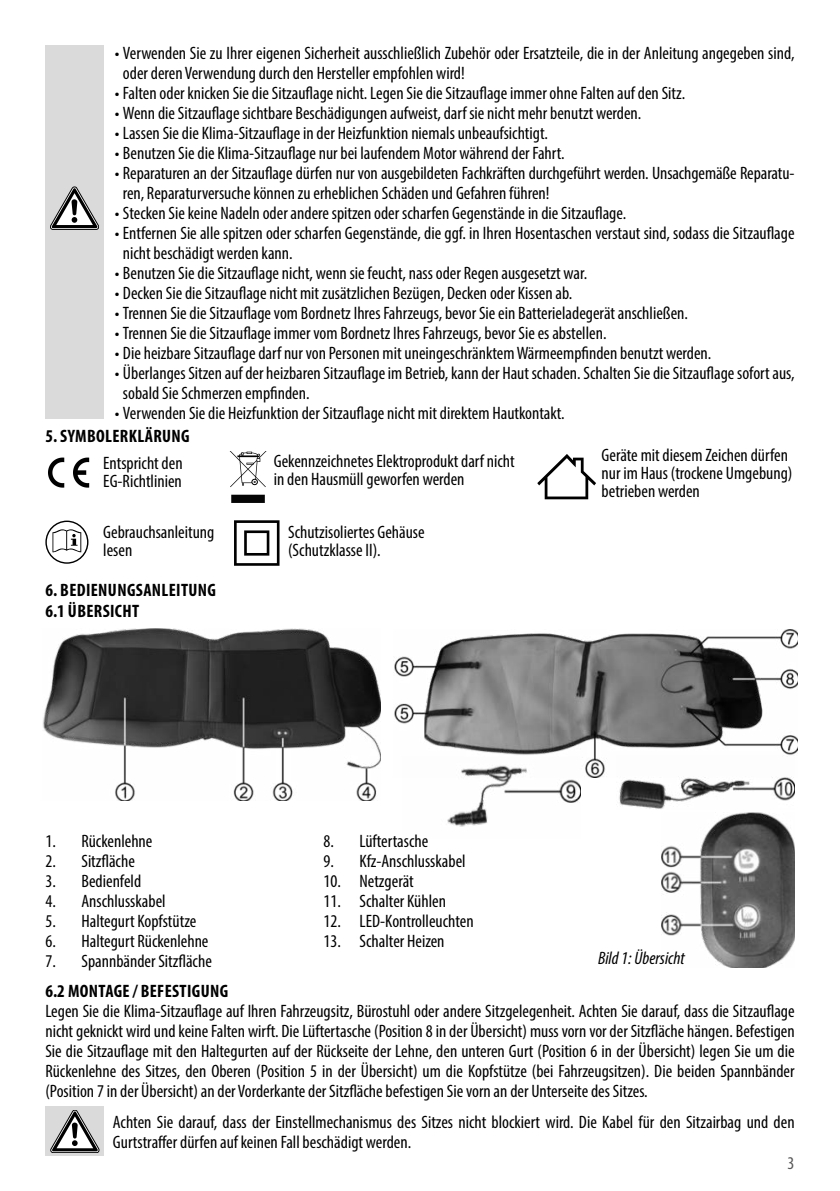
<style>
.page{position:relative;width:840px;height:1191px;background:#fff}
.page>*{position:absolute;margin:0;border:0;box-sizing:border-box;transform-origin:0 0}
.t1{font:condensed 18px/20px "Myriad Pro";color:#000}
.t2{font:700 condensed 18px/21px "Myriad Pro";letter-spacing:.02em;color:#000}
.t3{font:italic condensed 18px "Myriad Pro";color:#000}
.t4{font:condensed 18px "Myriad Pro";color:#575757}
</style>
<div class="page">
<img style="left:43px;top:628px;width:337px;height:172px">
<img style="left:394px;top:629px;width:403px;height:148px">
<img style="left:402px;top:757px;width:178px;height:70px">
<img style="left:616px;top:755px;width:178px;height:54px">
<img style="left:661px;top:812px;width:133px;height:155px">
<img style="left:48px;top:457px;width:42px;height:31px">
<img style="left:229px;top:451px;width:37px;height:51px">
<div style="left:45px;top:520px;width:43px;height:44px;border:1px solid #000;border-radius:50%"></div>
<svg style="left:52px;top:528px;width:29px;height:24px"></svg>
<svg style="left:537px;top:454px;width:58px;height:45px"></svg>
<svg style="left:234px;top:520px;width:45px;height:46px"></svg>
<div style="left:45px;top:1106px;width:59px;height:50px;background:#dadada"></div>
<div style="left:45px;top:45px;width:59px;height:374px;background:#dadada"></div>
<svg style="left:51px;top:1110px;width:48px;height:42px"></svg>
<svg style="left:50px;top:187px;width:49px;height:42px"></svg>
<p class="t1" style="left:123px;top:43px;width:672px;text-indent:-8px">• Verwenden Sie zu Ihrer eigenen Sicherheit ausschließlich Zubehör oder Ersatzteile, die in der Anleitung angegeben sind, oder deren Verwendung durch den Hersteller empfohlen wird!</p>
<p class="t1" style="left:115px;top:83px;width:571px">• Falten oder knicken Sie die Sitzauflage nicht. Legen Sie die Sitzauflage immer ohne Falten auf den Sitz.</p>
<p class="t1" style="left:115px;top:103px;width:527px">• Wenn die Sitzauflage sichtbare Beschädigungen aufweist, darf sie nicht mehr benutzt werden.</p>
<p class="t1" style="left:115px;top:123px;width:434px">• Lassen Sie die Klima-Sitzauflage in der Heizfunktion niemals unbeaufsichtigt.</p>
<p class="t1" style="left:115px;top:143px;width:451px">• Benutzen Sie die Klima-Sitzauflage nur bei laufendem Motor während der Fahrt.</p>
<p class="t1" style="left:123px;top:163px;width:672px;text-indent:-8px">• Reparaturen an der Sitzauflage dürfen nur von ausgebildeten Fachkräften durchgeführt werden. Unsachgemäße Reparatu&shy;ren, Reparaturversuche können zu erheblichen Schäden und Gefahren führen!</p>
<p class="t1" style="left:115px;top:203px;width:512px">• Stecken Sie keine Nadeln oder andere spitzen oder scharfen Gegenstände in die Sitzauflage.</p>
<p class="t1" style="left:123px;top:223px;width:672px;text-indent:-8px">• Entfernen Sie alle spitzen oder scharfen Gegenstände, die ggf. in Ihren Hosentaschen verstaut sind, sodass die Sitzauflage nicht beschädigt werden kann.</p>
<p class="t1" style="left:115px;top:263px;width:473px">• Benutzen Sie die Sitzauflage nicht, wenn sie feucht, nass oder Regen ausgesetzt war.</p>
<p class="t1" style="left:115px;top:283px;width:458px">• Decken Sie die Sitzauflage nicht mit zusätzlichen Bezügen, Decken oder Kissen ab.</p>
<p class="t1" style="left:115px;top:303px;width:574px">• Trennen Sie die Sitzauflage vom Bordnetz Ihres Fahrzeugs, bevor Sie ein Batterieladegerät anschließen.</p>
<p class="t1" style="left:115px;top:323px;width:493px">• Trennen Sie die Sitzauflage immer vom Bordnetz Ihres Fahrzeugs, bevor Sie es abstellen.</p>
<p class="t1" style="left:115px;top:343px;width:597px">• Die heizbare Sitzauflage darf nur von Personen mit uneingeschränktem Wärmeempfinden benutzt werden.</p>
<p class="t1" style="left:123px;top:363px;width:672px;text-indent:-8px">• Überlanges Sitzen auf der heizbaren Sitzauflage im Betrieb, kann der Haut schaden. Schalten Sie die Sitzauflage sofort aus, sobald Sie Schmerzen empfinden.</p>
<p class="t1" style="left:115px;top:403px;width:451px">• Verwenden Sie die Heizfunktion der Sitzauflage nicht mit direktem Hautkontakt.</p>
<p class="t2" style="left:45px;top:425px;width:146px">5. SYMBOLERKLÄRUNG</p>
<p class="t1" style="left:274px;top:451px;width:242px;line-height:18px">Gekennzeichnetes Elektroprodukt darf nicht in den Hausmüll geworfen werden</p>
<p class="t1" style="left:601px;top:446px;width:192px;line-height:18px">Geräte mit diesem Zeichen dürfen nur im Haus (trockene Umgebung) betrieben werden</p>
<p class="t1" style="left:103px;top:454px;width:81px;line-height:18px">Entspricht den<br>EG-Richtlinien</p>
<p class="t1" style="left:103px;top:522px;width:112px;line-height:18px">Gebrauchsanleitung lesen</p>
<p class="t1" style="left:288px;top:522px;width:138px;line-height:18px">Schutzisoliertes Gehäuse (Schutzklasse II).</p>
<p class="t2" style="left:45px;top:578px;width:172px">6. BEDIENUNGSANLEITUNG<br>6.1 ÜBERSICHT</p>
<p class="t1" style="left:323px;top:831px;width:106px">8. Lüftertasche</p>
<p class="t1" style="left:323px;top:851px;width:144px">9. Kfz-Anschlusskabel</p>
<p class="t1" style="left:323px;top:871px;width:92px">10. Netzgerät</p>
<p class="t1" style="left:323px;top:891px;width:124px">11. Schalter Kühlen</p>
<p class="t1" style="left:323px;top:911px;width:152px">12. LED-Kontrolleuchten</p>
<p class="t1" style="left:323px;top:930px;width:122px">13. Schalter Heizen</p>
<p class="t1" style="left:45px;top:831px;width:108px">1. Rückenlehne</p>
<p class="t1" style="left:45px;top:851px;width:91px">2. Sitzfläche</p>
<p class="t1" style="left:45px;top:871px;width:97px">3. Bedienfeld</p>
<p class="t1" style="left:45px;top:891px;width:122px">4. Anschlusskabel</p>
<p class="t1" style="left:45px;top:911px;width:152px">5. Haltegurt Kopfstütze</p>
<p class="t1" style="left:45px;top:930px;width:164px">6. Haltegurt Rückenlehne</p>
<p class="t1" style="left:45px;top:950px;width:168px">7. Spannbänder Sitzfläche</p>
<p class="t3" style="left:597px;top:947px;width:88px">Bild 1: Übersicht</p>
<p class="t2" style="left:45px;top:980px;width:184px">6.2 MONTAGE / BEFESTIGUNG</p>
<p class="t1" style="left:45px;top:1001px;width:750px;text-align:justify">Legen Sie die Klima-Sitzauflage auf Ihren Fahrzeugsitz, Bürostuhl oder andere Sitzgelegenheit. Achten Sie darauf, dass die Sitzauflage nicht geknickt wird und keine Falten wirft. Die Lüftertasche (Position 8 in der Übersicht) muss vorn vor der Sitzfläche hängen. Befestigen Sie die Sitzauflage mit den Haltegurten auf der Rückseite der Lehne, den unteren Gurt (Position 6 in der Übersicht) legen Sie um die Rückenlehne des Sitzes, den Oberen (Position 5 in der Übersicht) um die Kopfstütze (bei Fahrzeugsitzen). Die beiden Spannbänder (Position 7 in der Übersicht) an der Vorderkante der Sitzfläche befestigen Sie vorn an der Unterseite des Sitzes.</p>
<p class="t1" style="left:113px;top:1112px;width:682px">Achten Sie darauf, dass der Einstellmechanismus des Sitzes nicht blockiert wird. Die Kabel für den Sitzairbag und den<br>Gurtstraffer dürfen auf keinen Fall beschädigt werden.</p>
<p class="t4" style="left:787px;top:1152px;width:8px">3</p>
</div>
